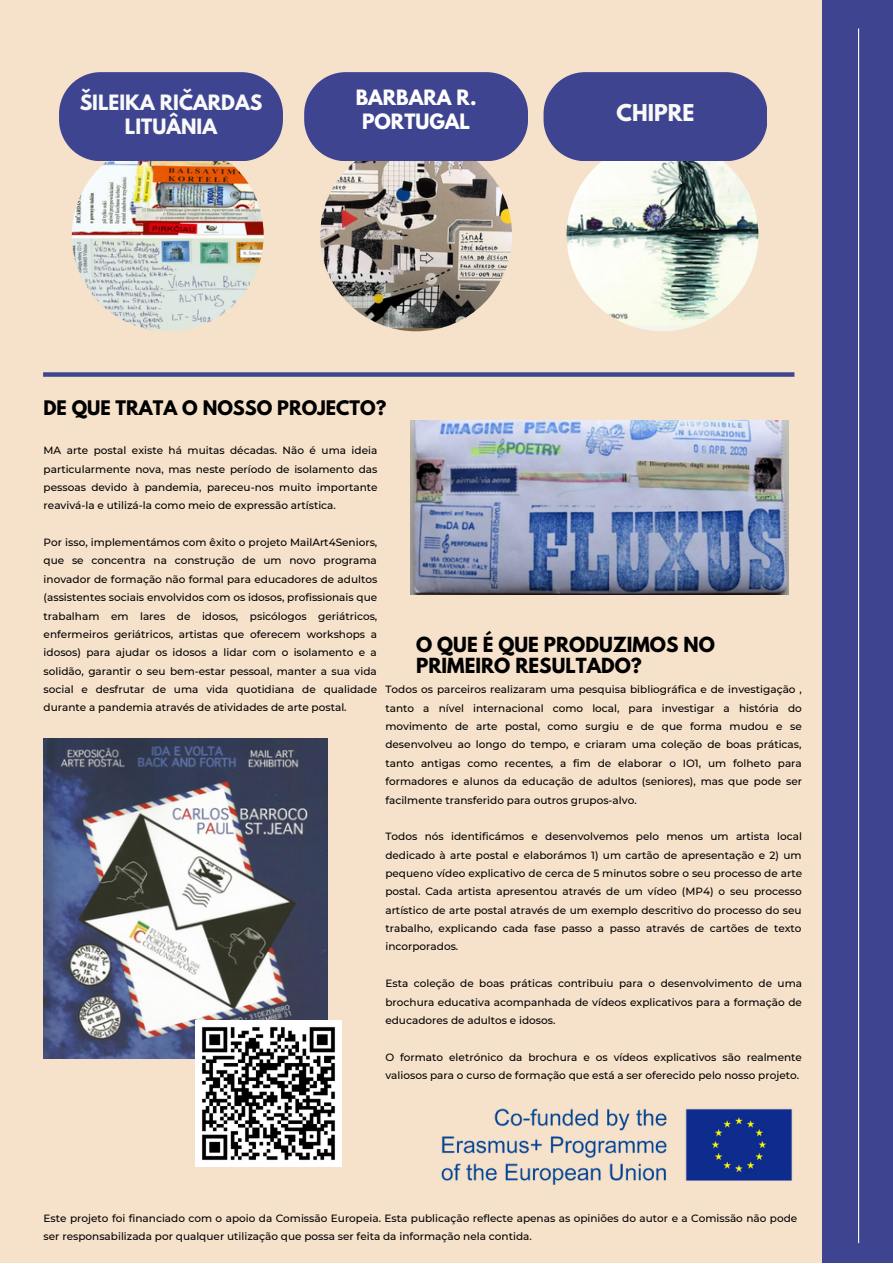
<style>
.page{position:relative;width:893px;height:1264px;background:#fff}
.page>*{position:absolute;margin:0;border:0;box-sizing:border-box;transform-origin:0 0}
.t1{font:700 20.55px "League Spartan";color:#f9f9f9}
.t2{font:700 18.75px/23.5px "League Spartan";color:#f9f9f9;text-align:center}
.t3{font:700 18.75px/23.5px "League Spartan";color:#fff;text-align:center}
.t4{font:700 18.45px/21px "League Spartan";color:#000}
.t5{font:700 17.85px "League Spartan";color:#000}
.t6{font:500 10.5px/18.3px "Montserrat";color:#000;text-align:justify}
</style>
<div class="page">
<div style="left:0;top:0;width:892px;height:1262px;background:#f6e1ca"></div>
<div style="left:43px;top:372px;width:751px;height:5px;background:#3f4490"></div>
<div style="left:821px;top:0;width:71px;height:1262px;background:#3f4490"></div>
<img style="left:320px;top:139px;width:192px;height:192px;border-radius:50%">
<img style="left:72px;top:139px;width:192px;height:192px;border-radius:50%">
<svg style="left:59px;top:72px;width:224px;height:89px;background:#4d5094"></svg>
<svg style="left:304px;top:72px;width:224px;height:89px;background:#4d5094"></svg>
<img style="left:566px;top:139px;width:192px;height:192px;border-radius:50%">
<svg style="left:543px;top:72px;width:224px;height:89px;background:#4d5094"></svg>
<hr style="left:857px;top:28px;width:2px;height:1214px;background:#fff">
<img style="left:441px;top:1108px;width:352px;height:77px">
<img style="left:410px;top:420px;width:378px;height:175px">
<img style="left:44px;top:738px;width:283px;height:320px">
<img style="left:195px;top:1020px;width:146px;height:146px">
<p class="t2" style="left:80px;top:93px;width:184px">ŠILEIKA RIČARDAS<br>LITUÂNIA</p>
<p class="t3" style="left:356px;top:88px;width:122px">BARBARA R.<br>PORTUGAL</p>
<p class="t5" style="left:43px;top:399px;width:344px">DE QUE TRATA O NOSSO PROJECTO?</p>
<p class="t1" style="left:616px;top:102px;width:79px">CHIPRE</p>
<p class="t6" style="left:44px;top:441px;width:335px">MA arte postal existe há muitas décadas. Não é uma ideia particularmente nova, mas neste período de isolamento das pessoas devido à pandemia, pareceu-nos muito importante reavivá-la e utilizá-la como meio de expressão artística.</p>
<p class="t6" style="left:44px;top:533px;width:335px">Por isso, implementámos com êxito o projeto MailArt4Seniors, que se concentra na construção de um novo programa inovador de formação não formal para educadores de adultos (assistentes sociais envolvidos com os idosos, profissionais que trabalham em lares de idosos, psicólogos geriátricos, enfermeiros geriátricos, artistas que oferecem workshops a idosos) para ajudar os idosos a lidar com o isolamento e a solidão, garantir o seu bem-estar pessoal, manter a sua vida social e desfrutar de uma vida quotidiana de qualidade durante a pandemia através de atividades de arte postal.</p>
<p class="t4" style="left:416px;top:637px;width:300px">O QUE É QUE PRODUZIMOS NO<br>PRIMEIRO RESULTADO?</p>
<p class="t6" style="left:385px;top:680px;width:418px">Todos os parceiros realizaram uma pesquisa bibliográfica e de investigação , tanto a nível internacional como local, para investigar a história do movimento de arte postal, como surgiu e de que forma mudou e se desenvolveu ao longo do tempo, e criaram uma coleção de boas práticas, tanto antigas como recentes, a fim de elaborar o IO1, um folheto para formadores e alunos da educação de adultos (seniores), mas que pode ser facilmente transferido para outros grupos-alvo.</p>
<p class="t6" style="left:385px;top:827px;width:418px">Todos nós identificámos e desenvolvemos pelo menos um artista local dedicado à arte postal e elaborámos 1) um cartão de apresentação e 2) um pequeno vídeo explicativo de cerca de 5 minutos sobre o seu processo de arte postal. Cada artista apresentou através de um vídeo (MP4) o seu processo artístico de arte postal através de um exemplo descritivo do processo do seu trabalho, explicando cada fase passo a passo através de cartões de texto incorporados.</p>
<p class="t6" style="left:385px;top:974px;width:418px">Esta coleção de boas práticas contribuiu para o desenvolvimento de uma brochura educativa acompanhada de vídeos explicativos para a formação de educadores de adultos e idosos.</p>
<p class="t6" style="left:385px;top:1047px;width:418px">O formato eletrónico da brochura e os vídeos explicativos são realmente valiosos para o curso de formação que está a ser oferecido pelo nosso projeto.</p>
<p class="t6" style="left:44px;top:1208px;width:755px">Este projeto foi financiado com o apoio da Comissão Europeia. Esta publicação reflecte apenas as opiniões do autor e a Comissão não pode ser responsabilizada por qualquer utilização que possa ser feita da informação nela contida.</p>
</div>
